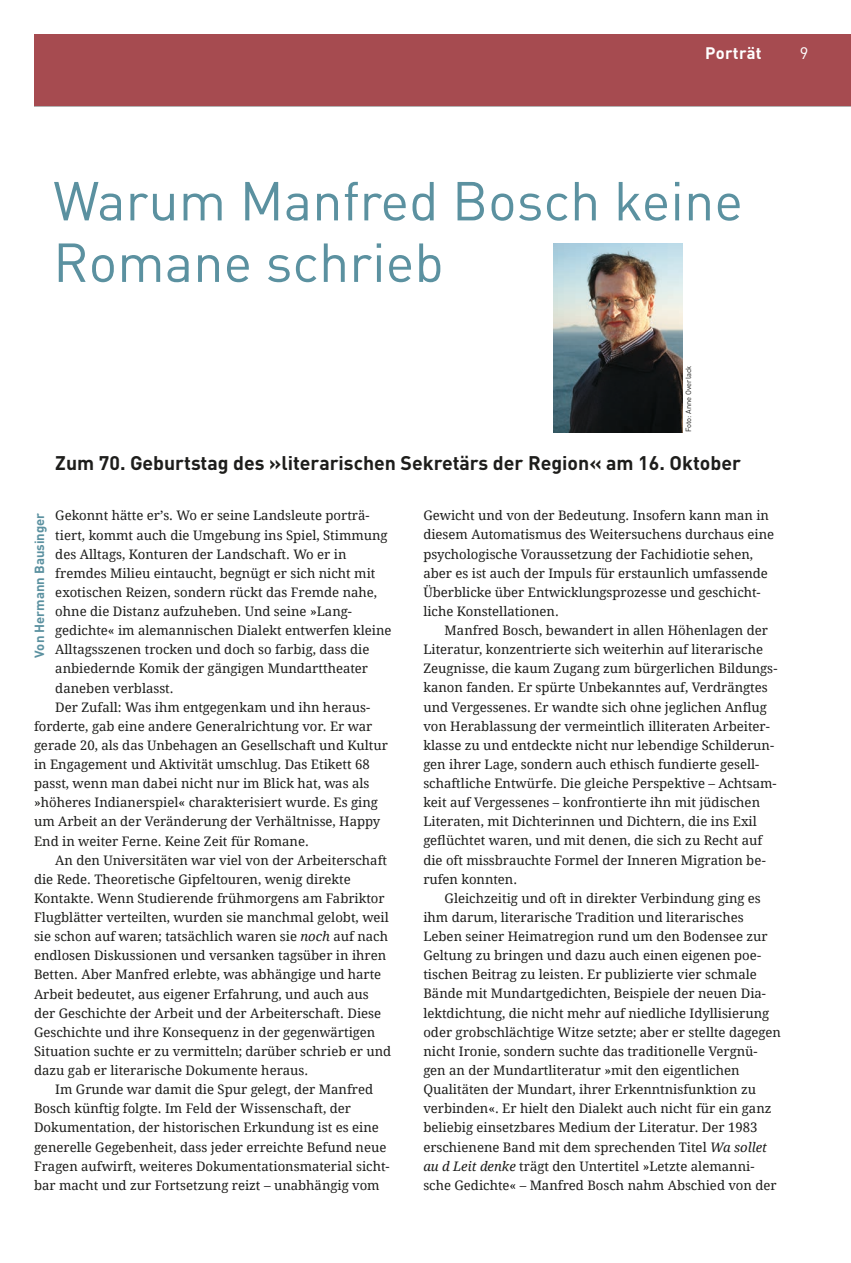
<style>
.page{position:relative;width:851px;height:1263px;background:#fff}
.page>*{position:absolute;margin:0;border:0;box-sizing:border-box;transform-origin:0 0}
.t1{font:54px/61.5px "DINOT";color:#5b91a0}
.t2{font:700 19.5px "DINOT";color:#1d1d1b}
.t3{font:700 16.5px "DINOT";letter-spacing:.02em;color:#fff}
.t4{font:16.5px "DINOT";color:#fff}
.t5{font:13.2px/19px "Droid Serif";color:#1d1d1b}
.t6{font:700 13.2px "DINOT";color:#5b91a0}
.t7{font:7.5px "DINOT";color:#1d1d1b}
.s1{font-style:italic}
</style>
<div class="page">
<div style="left:34px;top:34px;width:816px;height:72px;background:#a64b50"></div>
<hr style="left:34px;top:106px;width:816px;height:1px;background:#b2b2b2">
<img style="left:553px;top:243px;width:129px;height:189px">
<p class="t3" style="left:705px;top:42px;width:58px">Porträt</p>
<p class="t4" style="left:799px;top:42px;width:10px">9</p>
<h1 class="t1" style="left:53px;top:168px;width:691px">Warum Manfred Bosch keine<br>Romane schrieb</h1>
<p class="t7" style="left:683px;top:432px;width:68px;rotate:-90deg">Foto: Anne Overlack</p>
<h2 class="t2" style="left:55px;top:449px;width:687px">Zum 70. Geburtstag des »literarischen Sekretärs der Region« am 16. Oktober</h2>
<p class="t5" style="left:55px;top:506px;width:316px">Gekonnt hätte er’s. Wo er seine Landsleute porträ-</p>
<p class="t5" style="left:55px;top:525px;width:334px">tiert, kommt auch die Umgebung ins Spiel, Stimmung</p>
<p class="t5" style="left:55px;top:544px;width:293px">des Alltags, Konturen der Landschaft. Wo er in</p>
<p class="t5" style="left:55px;top:564px;width:321px">fremdes Milieu eintaucht, begnügt er sich nicht mit</p>
<p class="t5" style="left:55px;top:583px;width:323px">exotischen Reizen, sondern rückt das Fremde nahe,</p>
<p class="t5" style="left:55px;top:602px;width:298px">ohne die Distanz aufzuheben. Und seine »Lang-</p>
<p class="t5" style="left:55px;top:621px;width:338px">gedichte« im alemannischen Dialekt entwerfen kleine</p>
<p class="t5" style="left:55px;top:640px;width:315px">Alltagsszenen trocken und doch so farbig, dass die</p>
<p class="t5" style="left:55px;top:659px;width:314px">anbiedernde Komik der gängigen Mundarttheater</p>
<p class="t5" style="left:55px;top:678px;width:120px">daneben verblasst.</p>
<p class="t5" style="left:55px;top:697px;width:316px">Der Zufall: Was ihm entgegenkam und ihn heraus-</p>
<p class="t5" style="left:34px;top:717px;width:340px">forderte, gab eine andere Generalrichtung vor. Er war</p>
<p class="t5" style="left:34px;top:736px;width:355px">gerade 20, als das Unbehagen an Gesellschaft und Kultur</p>
<p class="t5" style="left:34px;top:755px;width:337px">in Engagement und Aktivität umschlug. Das Etikett 68</p>
<p class="t5" style="left:34px;top:774px;width:337px">passt, wenn man dabei nicht nur im Blick hat, was als</p>
<p class="t5" style="left:34px;top:793px;width:345px">»höheres Indianerspiel« charakterisiert wurde. Es ging</p>
<p class="t5" style="left:34px;top:812px;width:348px">um Arbeit an der Veränderung der Verhältnisse, Happy</p>
<p class="t5" style="left:34px;top:831px;width:276px">End in weiter Ferne. Keine Zeit für Romane.</p>
<p class="t5" style="left:55px;top:850px;width:333px">An den Universitäten war viel von der Arbeiterschaft</p>
<p class="t5" style="left:34px;top:870px;width:318px">die Rede. Theoretische Gipfeltouren, wenig direkte</p>
<p class="t5" style="left:34px;top:889px;width:352px">Kontakte. Wenn Studierende frühmorgens am Fabriktor</p>
<p class="t5" style="left:34px;top:908px;width:356px">Flugblätter verteilten, wurden sie manchmal gelobt, weil</p>
<p class="t5" style="left:34px;top:927px;width:355px">sie schon auf waren; tatsächlich waren sie <span class="s1">noch</span> auf nach</p>
<p class="t5" style="left:34px;top:946px;width:353px">endlosen Diskussionen und versanken tagsüber in ihren</p>
<p class="t5" style="left:34px;top:965px;width:348px">Betten. Aber Manfred erlebte, was abhängige und harte</p>
<p class="t5" style="left:34px;top:984px;width:336px">Arbeit bedeutet, aus eigener Erfahrung, und auch aus</p>
<p class="t5" style="left:34px;top:1003px;width:348px">der Geschichte der Arbeit und der Arbeiterschaft. Diese</p>
<p class="t5" style="left:34px;top:1023px;width:343px">Geschichte und ihre Konsequenz in der gegenwärtigen</p>
<p class="t5" style="left:34px;top:1042px;width:359px">Situation suchte er zu vermitteln; darüber schrieb er und</p>
<p class="t5" style="left:34px;top:1061px;width:275px">dazu gab er literarische Dokumente heraus.</p>
<p class="t5" style="left:55px;top:1080px;width:319px">Im Grunde war damit die Spur gelegt, der Manfred</p>
<p class="t5" style="left:34px;top:1099px;width:318px">Bosch künftig folgte. Im Feld der Wissenschaft, der</p>
<p class="t5" style="left:34px;top:1118px;width:346px">Dokumentation, der historischen Erkundung ist es eine</p>
<p class="t5" style="left:34px;top:1137px;width:354px">generelle Gegebenheit, dass jeder erreichte Befund neue</p>
<p class="t5" style="left:34px;top:1156px;width:357px">Fragen aufwirft, weiteres Dokumentationsmaterial sicht-</p>
<p class="t5" style="left:34px;top:1176px;width:347px">bar macht und zur Fortsetzung reizt – unabhängig vom</p>
<p class="t6" style="left:30px;top:658px;width:146px;rotate:-90deg">Von Hermann Bausinger</p>
<p class="t5" style="left:423px;top:506px;width:352px">Gewicht und von der Bedeutung. Insofern kann man in diesem Automatismus des Weitersuchens durchaus eine psychologische Voraussetzung der Fachidiotie sehen, aber es ist auch der Impuls für erstaunlich umfassende Überblicke über Entwicklungsprozesse und geschicht&shy;liche Konstellationen.</p>
<p class="t5" style="left:423px;top:621px;width:355px;text-indent:21px">Manfred Bosch, bewandert in allen Höhenlagen der Literatur, konzentrierte sich weiterhin auf literarische Zeugnisse, die kaum Zugang zum bürgerlichen Bildungs&shy;kanon fanden. Er spürte Unbekanntes auf, Verdrängtes und Vergessenes. Er wandte sich ohne jeglichen Anflug von Herablassung der vermeintlich illiteraten Arbeiter&shy;klasse zu und entdeckte nicht nur lebendige Schilderun&shy;gen ihrer Lage, sondern auch ethisch fundierte gesell&shy;schaftliche Entwürfe. Die gleiche Perspektive – Achtsam&shy;keit auf Vergessenes – konfrontierte ihn mit jüdischen Literaten, mit Dichterinnen und Dichtern, die ins Exil geflüchtet waren, und mit denen, die sich zu Recht auf die oft missbrauchte Formel der Inneren Migration be&shy;rufen konnten.</p>
<p class="t5" style="left:423px;top:889px;width:359px;text-indent:21px">Gleichzeitig und oft in direkter Verbindung ging es ihm darum, literarische Tradition und literarisches Leben seiner Heimatregion rund um den Bodensee zur Geltung zu bringen und dazu auch einen eigenen poe&shy;tischen Beitrag zu leisten. Er publizierte vier schmale Bände mit Mundartgedichten, Beispiele der neuen Dia&shy;lektdichtung, die nicht mehr auf niedliche Idyllisierung oder grobschlächtige Witze setzte; aber er stellte dagegen nicht Ironie, sondern suchte das traditionelle Vergnü&shy;gen an der Mundartliteratur »mit den eigentlichen Qualitäten der Mundart, ihrer Erkenntnisfunktion zu verbinden«. Er hielt den Dialekt auch nicht für ein ganz beliebig einsetzbares Medium der Literatur. Der 1983 erschienene Band mit dem sprechenden Titel <span class="s1">Wa sollet au d Leit denke</span> trägt den Untertitel »Letzte alemanni&shy;sche Gedichte« – Manfred Bosch nahm Abschied von der</p>
</div>
